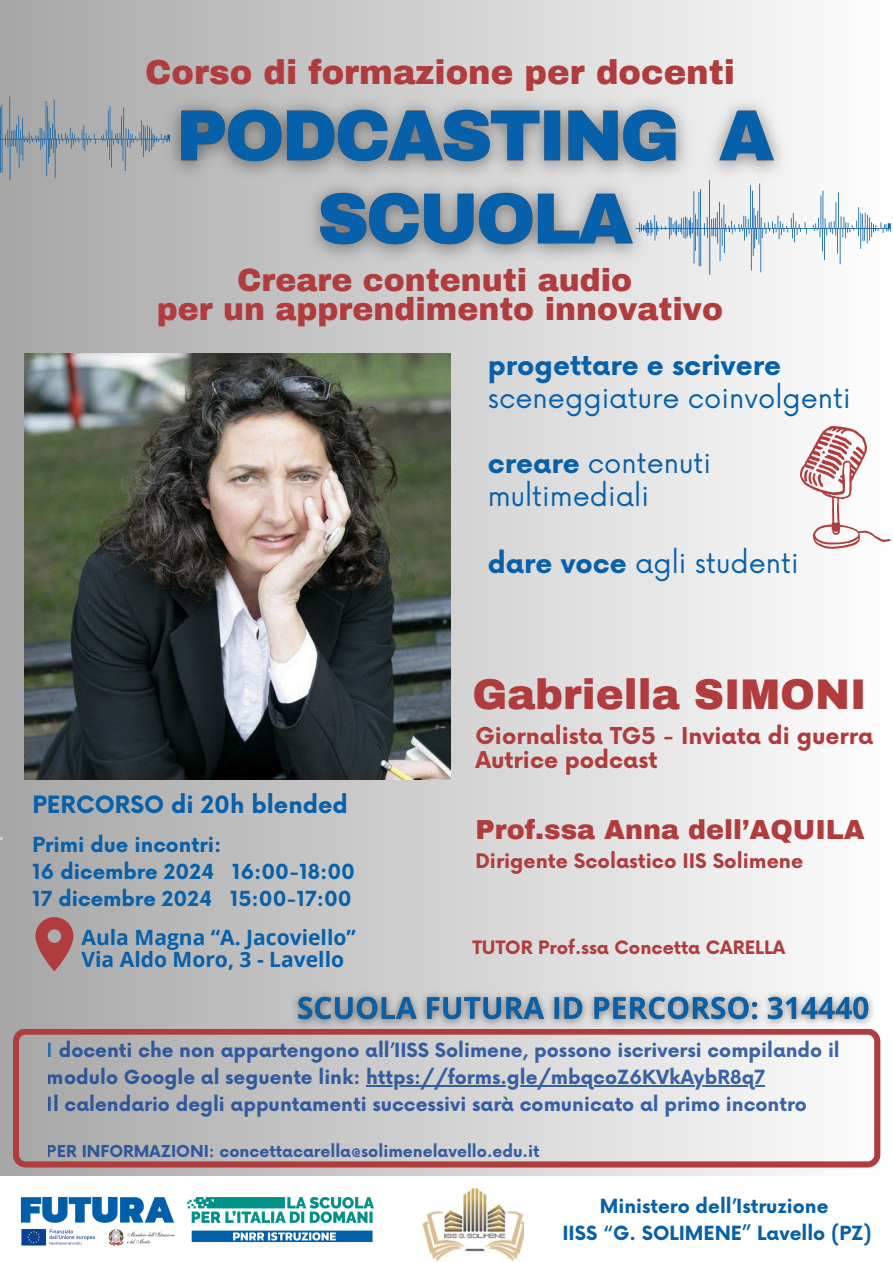
<style>
.page{position:relative;width:893px;height:1263px;background:#fff}
.page>*{position:absolute;margin:0;border:0;box-sizing:border-box;transform-origin:0 0}
.t1{font:900 41.92px "Archivo";color:#b03c3d}
.t2{font:900 33.83px "Archivo";color:#b03c3d}
.t3{font:900 31.42px/29.2px "Archivo";color:#b03c3d;text-align:center}
.t4{font:27.38px/33.2px "Now";color:#0760aa}
.t5{font:900 26.92px "Archivo";color:#b03c3d}
.t6{font:700 23.25px "Now";color:#0760aa}
.t7{font:700 22.65px "Now";color:#b03c3d}
.t8{font:700 21.08px/21.9px "Open Sans";color:#0760aa}
.t9{font:700 20.25px "Now";color:#0760aa}
.t10{font:700 19.65px "Now";color:#b03c3d}
.t11{font:700 19.05px/27px "Now";color:#0d4194}
.t12{font:700 19.05px "Now";color:#0760aa}
.t13{font:700 18px "Now";color:#b03c3d}
.t14{font:700 16.05px "Now";color:#0d4194}
.s1{font-weight:700}
.s2{color:#0760aa}
</style>
<div class="page">
<div style="left:0;top:0;width:893px;height:1263px;background:linear-gradient(to right,#a5a5a5,#fefefe)"></div>
<svg style="left:13px;top:1028px;width:867px;height:139px"></svg>
<div style="left:0;top:1176px;width:893px;height:87px;background:#fff"></div>
<img style="left:0;top:1163px;width:407px;height:83px">
<img style="left:422px;top:1187px;width:102px;height:75px">
<hr style="left:366px;top:1085px;width:399px;height:2px;background:#0d4194">
<img style="left:25px;top:354px;width:425px;height:425px">
<svg style="left:800px;top:426px;width:90px;height:123px"></svg>
<svg style="left:636px;top:180px;width:254px;height:95px"></svg>
<img style="left:156px;top:86px;width:643px;height:186px">
<svg style="left:0;top:96px;width:170px;height:84px;background:#9fa7ad"></svg>
<svg style="left:35px;top:917px;width:38px;height:54px;background:#ae6767"></svg>
<img style="left:277px;top:986px;width:603px;height:47px">
<p class="t2" style="left:145px;top:54px;width:591px">Corso di formazione per docenti</p>
<h3 class="t3" style="left:157px;top:266px;width:568px">Creare contenuti audio<br>per un apprendimento innovativo</h3>
<h5 class="t4" style="left:488px;top:349px;width:364px"><span class="s1">progettare e scrivere </span>sceneggiature coinvolgenti</h5>
<p class="t4" style="left:488px;top:448px;width:225px"><span class="s1">creare</span> contenuti multimediali</p>
<p class="t4" style="left:488px;top:548px;width:312px"><span class="s1">dare voce</span> agli studenti</p>
<h5 class="t1" style="left:472px;top:672px;width:395px">Gabriella SIMONI</h5>
<h6 class="t6" style="left:32px;top:792px;width:317px">PERCORSO di 20h blended</h6>
<h6 class="t9" style="left:32px;top:833px;width:190px">Primi due incontri:</h6>
<p class="t9" style="left:32px;top:861px;width:324px">16 dicembre 2024 16:00-18:00</p>
<p class="t9" style="left:32px;top:887px;width:321px">17 dicembre 2024 15:00-17:00</p>
<h6 class="t8" style="left:82px;top:926px;width:276px">Aula Magna “A. Jacoviello”<br>Via Aldo Moro, 3 - Lavello</h6>
<h6 class="t7" style="left:475px;top:723px;width:399px">Giornalista TG5 - Inviata di guerra</h6>
<p class="t7" style="left:475px;top:747px;width:183px">Autrice podcast</p>
<h2 class="t5" style="left:475px;top:815px;width:391px">Prof.ssa Anna dell’AQUILA</h2>
<p class="t10" style="left:475px;top:851px;width:329px">Dirigente Scolastico IIS Solimene</p>
<p class="t13" style="left:472px;top:938px;width:314px">TUTOR Prof.ssa Concetta CARELLA</p>
<p class="t11" style="left:47px;top:1038px;width:794px"><span class="s2">I</span> docenti che non appartengono all’IISS Solimene, possono iscriversi compilando il modulo Google al seguente link: https://forms.gle/mbqcoZ6KVkAybR8q7<br>Il calendario degli appuntamenti successivi sarà comunicato al primo incontro</p>
<p class="t14" style="left:47px;top:1143px;width:494px">PER INFORMAZIONI: concettacarella@solimenelavello.edu.it</p>
<h3 class="t12" style="left:600px;top:1195px;width:230px">Ministero dell’Istruzione</h3>
<p class="t12" style="left:562px;top:1222px;width:311px">IISS “G. SOLIMENE” Lavello (PZ)</p>
</div>
